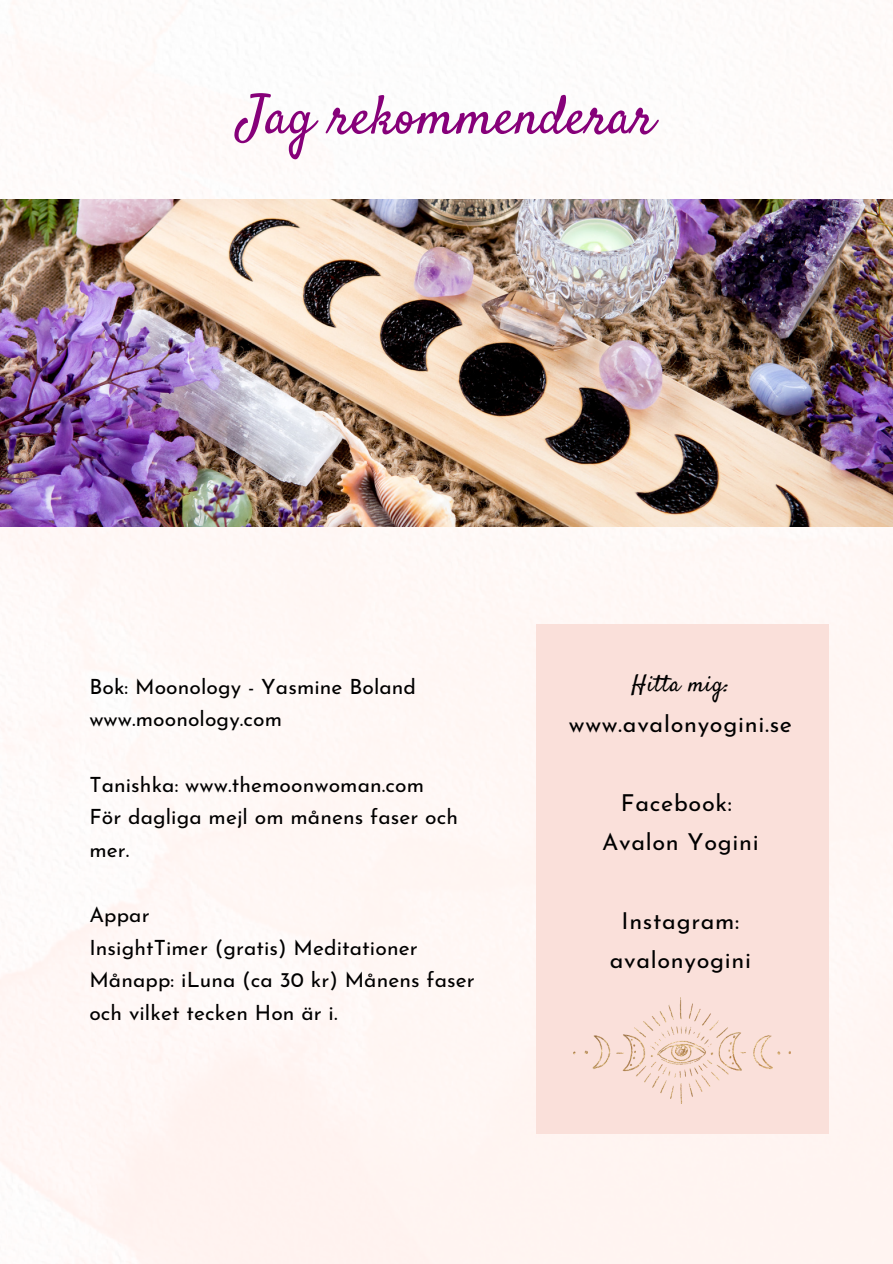
<style>
.page{position:relative;width:893px;height:1264px;background:#fff}
.page>*{position:absolute;margin:0;border:0;box-sizing:border-box;transform-origin:0 0}
.t1{font:54.3px "Satisfy";color:#860079}
.t2{font:23.4px/39.3px "Josefin Sans";letter-spacing:.03em;color:#000;text-align:center}
.t3{font:21px/32.7px "Josefin Sans";letter-spacing:.005em;color:#000}
.s1{font-family:"Satisfy"}
</style>
<div class="page">
<div style="left:0;top:1px;width:892px;height:1262px;background:#fff8f6"></div>
<img style="left:0;top:200px;width:892px;height:326px">
<div style="left:536px;top:624px;width:292px;height:509px;background:#fae0da"></div>
<img style="left:573px;top:998px;width:217px;height:105px">
<p class="t1" style="left:239px;top:82px;width:417px">Jag rekommenderar</p>
<p class="t3" style="left:89px;top:672px;width:328px">Bok: Moonology - Yasmine Boland</p>
<p class="t3" style="left:89px;top:704px;width:194px">www.moonology.com</p>
<p class="t3" style="left:89px;top:770px;width:336px">Tanishka: www.themoonwoman.com</p>
<h2 class="t3" style="left:89px;top:802px;width:370px">För dagliga mejl om månens faser och mer.</h2>
<h2 class="t3" style="left:89px;top:900px;width:62px">Appar</h2>
<h2 class="t3" style="left:89px;top:933px;width:330px">InsightTimer (gratis) Meditationer</h2>
<p class="t3" style="left:89px;top:965px;width:387px">Månapp: iLuna (ca 30 kr) Månens faser och vilket tecken Hon är i.</p>
<p class="t2" style="left:569px;top:665px;width:225px;line-height:40.5px"><span class="s1">Hitta mig: </span>www.avalonyogini.se</p>
<p class="t2" style="left:602px;top:785px;width:158px">Facebook:<br>Avalon Yogini</p>
<p class="t2" style="left:609px;top:903px;width:143px">Instagram: avalonyogini</p>
</div>
